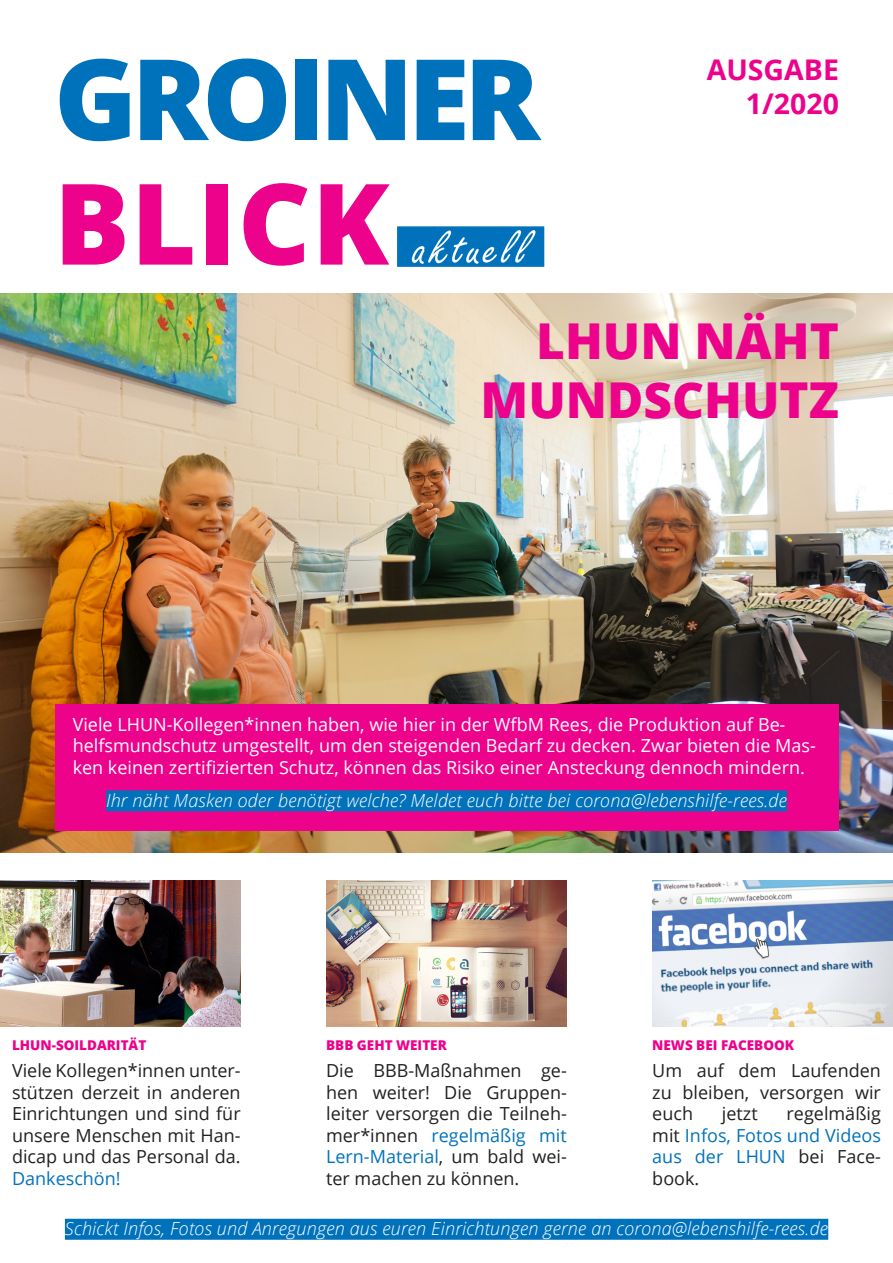
<style>
.page{position:relative;width:893px;height:1263px;background:#fff}
.page>*{position:absolute;margin:0;border:0;box-sizing:border-box;transform-origin:0 0}
.t1{font:800 112.5px "Open Sans";letter-spacing:-.05em;color:#0072bc}
.t2{font:800 112.5px "Open Sans";letter-spacing:.01em;color:#ed028c}
.aktuell{font:52.5px "Freestyle Script";letter-spacing:.06em;color:#fff}
.Überschrift{font:800 49.5px "Open Sans";color:#ed028c}
.t3{font:700 28.5px "Open Sans";color:#ed028c}
.t4{font:18px/21.6px "Open Sans";color:#231f20;text-align:justify}
.t5{font:18px/21.6px "Open Sans";color:#fff}
.Absatzformat_1{font:italic 300 18px "Open Sans";letter-spacing:.01em;color:#fff}
.t6{font:18px/21.6px "Open Sans";color:#0072bc;text-align:justify}
.Absatzformat_2{font:800 13.5px "Open Sans";color:#ed028c}
.s1{color:#0072bc}
.s2{color:#231f20}
</style>
<div class="page">
<div style="left:397px;top:226px;width:147px;height:41px;background:#0072bc"></div>
<img style="left:0;top:293px;width:893px;height:560px">
<div style="left:56px;top:704px;width:783px;height:126px;background:#ed028c"></div>
<div style="left:106px;top:790px;width:681px;height:21px;background:#0072bc"></div>
<img style="left:0;top:881px;width:241px;height:145px">
<img style="left:326px;top:881px;width:241px;height:145px">
<img style="left:652px;top:881px;width:241px;height:145px">
<div style="left:65px;top:1219px;width:763px;height:21px;background:#0072bc"></div>
<p class="t1" style="left:54px;top:14px;width:488px">GROINER</p>
<p class="t2" style="left:54px;top:138px;width:337px">BLICK</p>
<p class="aktuell" style="left:413px;top:220px;width:116px">aktuell</p>
<p class="t3" style="left:707px;top:50px;width:134px">AUSGABE</p>
<p class="t3" style="left:746px;top:84px;width:95px">1/2020</p>
<p class="Überschrift" style="left:536px;top:303px;width:304px">LHUN NÄHT</p>
<p class="Überschrift" style="left:480px;top:363px;width:360px">MUNDSCHUTZ</p>
<p class="t5" style="left:73px;top:713px;width:745px">Viele LHUN-Kollegen*innen haben, wie hier in der WfbM Rees, die Produktion auf Be&shy;helfsmundschutz umgestellt, um den steigenden Bedarf zu decken. Zwar bieten die Mas&shy;ken keinen zertifizierten Schutz, können das Risiko einer Ansteckung dennoch mindern.</p>
<p class="Absatzformat_1" style="left:106px;top:788px;width:682px">Ihr näht Masken oder benötigt welche? Meldet euch bitte bei corona@lebenshilfe-rees.de</p>
<p class="Absatzformat_2" style="left:12px;top:1035px;width:136px">LHUN-SOILDARITÄT</p>
<p class="Absatzformat_2" style="left:326px;top:1035px;width:122px">BBB GEHT WEITER</p>
<p class="t4" style="left:326px;top:1059px;width:242px">Die BBB-Maßnahmen ge&shy;hen weiter! Die Gruppen&shy;leiter versorgen die Teilneh&shy;mer*innen <span class="s1">regelmäßig mit Lern-Material</span>, um bald wei&shy;ter machen zu können.</p>
<p class="t4" style="left:12px;top:1059px;width:230px">Viele Kollegen*innen unter&shy;stützen derzeit in anderen Einrichtungen und sind für unsere Menschen mit Han&shy;dicap und das Personal da.<br><span class="s1">Dankeschön!</span></p>
<p class="Absatzformat_2" style="left:652px;top:1035px;width:143px">NEWS BEI FACEBOOK</p>
<p class="t4" style="left:652px;top:1059px;width:230px">Um auf dem Laufenden zu bleiben, versorgen wir euch</p>
<p class="t6" style="left:652px;top:1102px;width:230px;text-indent:134px"><span class="s2">regelmäßig mit</span> Infos, Fotos und Videos aus der LHUN <span class="s2">bei Face&shy;book.</span></p>
<p class="t4" style="left:722px;top:1102px;width:37px">jetzt</p>
<p class="Absatzformat_1" style="left:65px;top:1216px;width:765px">Schickt Infos, Fotos und Anregungen aus euren Einrichtungen gerne an corona@lebenshilfe-rees.de</p>
</div>
